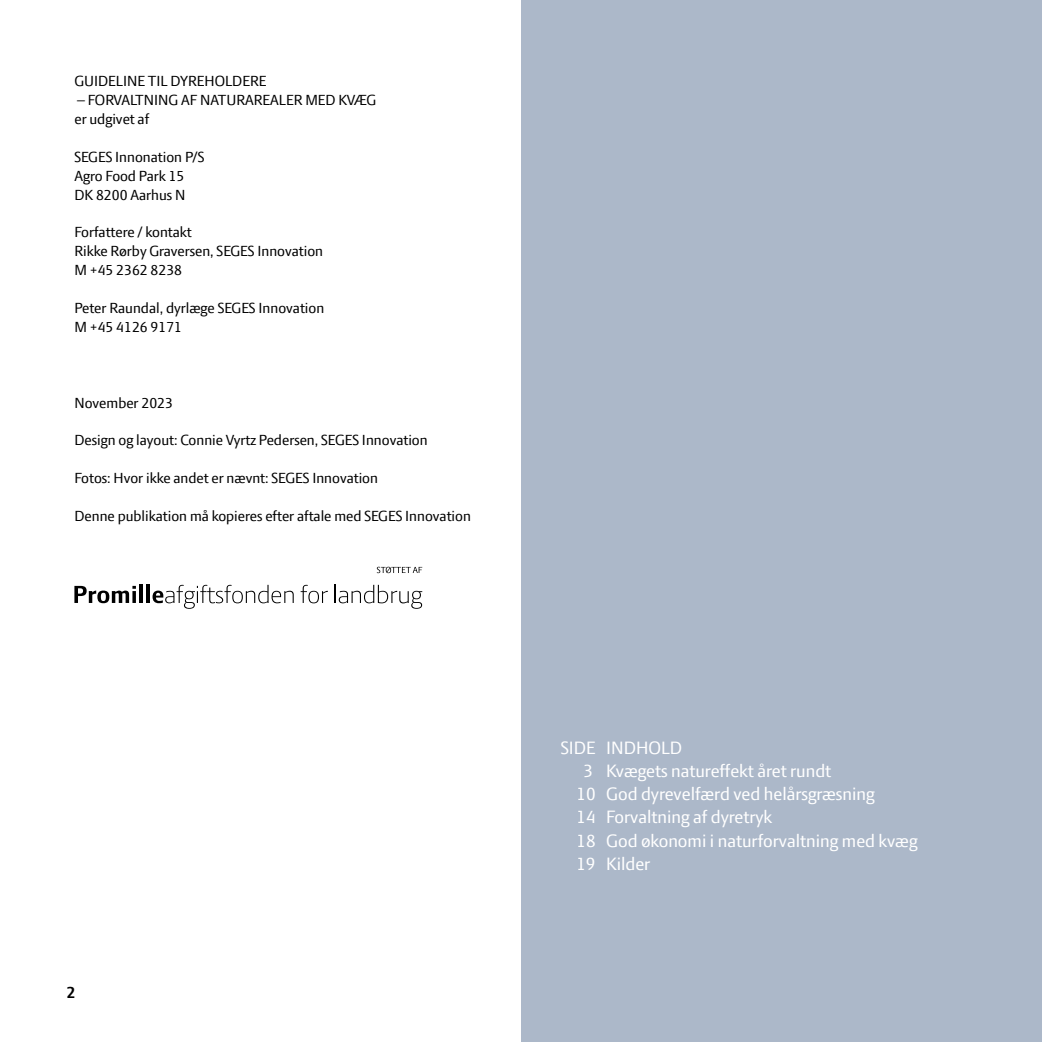
<style>
.page{position:relative;width:1042px;height:1042px;background:#fff}
.page>*{position:absolute;margin:0;border:0;box-sizing:border-box;transform-origin:0 0}
.t1{font:19.25px "LF Press Sans";color:#fff}
.t2{font:700 17.5px "LF Press Sans";color:#000}
.t3{font:15.75px/18.9px "LF Press Sans";color:#000}
</style>
<div class="page">
<div style="left:521px;top:0;width:521px;height:1042px;background:#acb8c9"></div>
<svg style="left:74px;top:586px;width:62px;height:17px"></svg>
<hr style="left:139px;top:585px;width:4px;height:18px;background:#000">
<hr style="left:146px;top:585px;width:4px;height:18px;background:#000">
<svg style="left:153px;top:585px;width:141px;height:24px"></svg>
<svg style="left:301px;top:585px;width:27px;height:18px"></svg>
<svg style="left:335px;top:585px;width:87px;height:24px"></svg>
<svg style="left:377px;top:567px;width:45px;height:6px"></svg>
<p class="t3" style="left:74px;top:71px;width:193px">GUIDELINE TIL DYREHOLDERE</p>
<p class="t3" style="left:74px;top:90px;width:303px">– FORVALTNING AF NATURAREALER MED KVÆG er udgivet af</p>
<p class="t3" style="left:74px;top:147px;width:131px">SEGES Innonation P/S<br>Agro Food Park 15<br>DK 8200 Aarhus N</p>
<p class="t3" style="left:74px;top:223px;width:250px">Forfattere / kontakt<br>Rikke Rørby Graversen, SEGES Innovation<br>M +45 2362 8238</p>
<p class="t3" style="left:74px;top:298px;width:251px">Peter Raundal, dyrlæge SEGES Innovation<br>M +45 4126 9171</p>
<p class="t3" style="left:74px;top:393px;width:100px">November 2023</p>
<p class="t3" style="left:74px;top:431px;width:355px">Design og layout: Connie Vyrtz Pedersen, SEGES Innovation</p>
<p class="t3" style="left:74px;top:468px;width:305px">Fotos: Hvor ikke andet er nævnt: SEGES Innovation</p>
<p class="t3" style="left:74px;top:506px;width:398px">Denne publikation må kopieres efter aftale med SEGES Innovation</p>
<p class="t2" style="left:67px;top:982px;width:10px">2</p>
<p class="t1" style="left:561px;top:737px;width:123px">SIDE INDHOLD</p>
<p class="t1" style="left:583px;top:760px;width:249px">3 Kvægets natureffekt året rundt</p>
<p class="t1" style="left:576px;top:783px;width:300px">10 God dyrevelfærd ved helårsgræsning</p>
<p class="t1" style="left:576px;top:806px;width:197px">14 Forvaltning af dyretryk</p>
<p class="t1" style="left:576px;top:829px;width:343px">18 God økonomi i naturforvaltning med kvæg</p>
<p class="t1" style="left:576px;top:852px;width:76px">19 Kilder</p>
</div>
